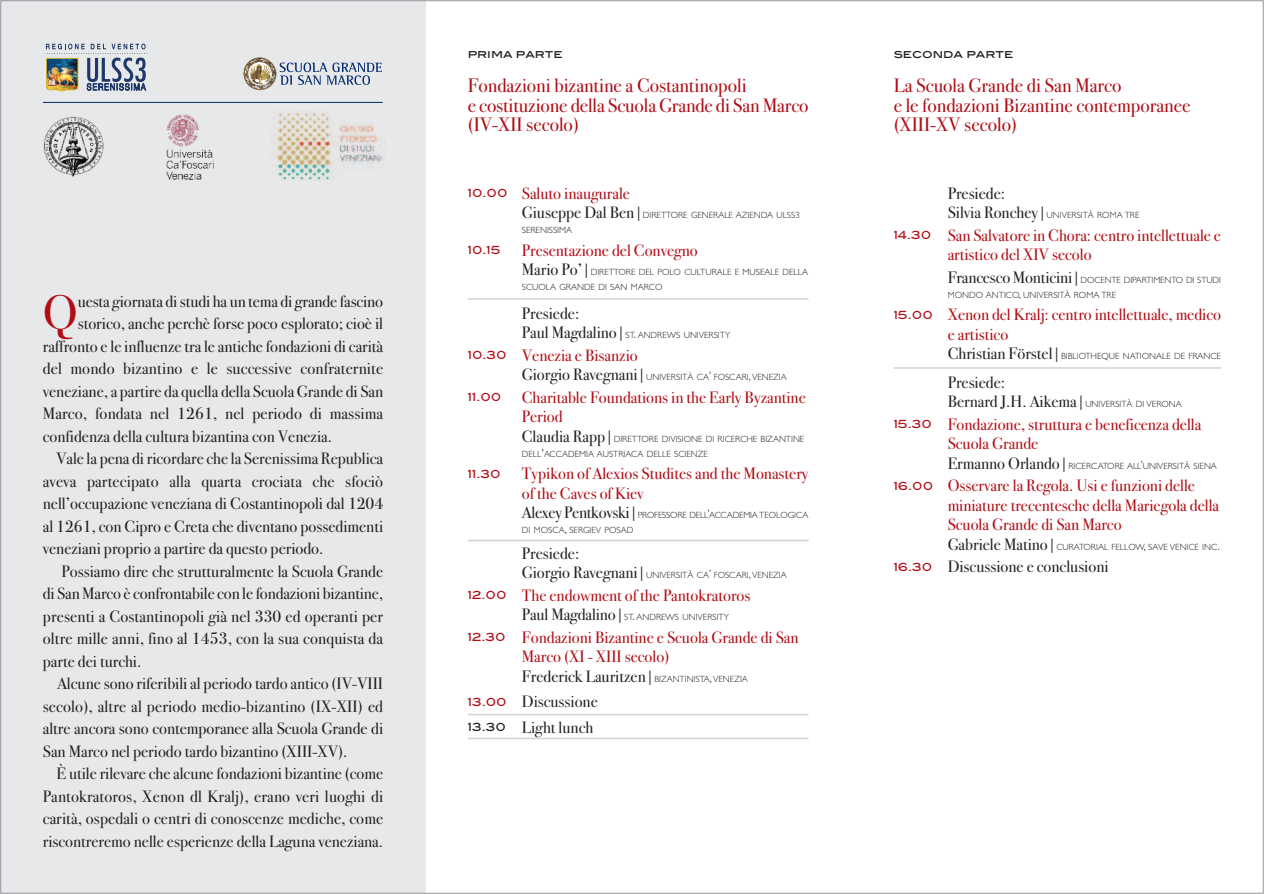
<style>
.page{position:relative;width:1264px;height:894px;background:#fff}
.page>*{position:absolute;margin:0;border:0;box-sizing:border-box;transform-origin:0 0}
.t1{font:48.6px "Bodoni Svty Two ITCTT";color:#b00d15}
.t2{font:19.5px/19.5px "Bodoni Svty Two ITCTT";color:#b00d15}
.t3{font:16.5px/19.5px "Bodoni Svty Two ITCTT";color:#231f20}
.t4{font:16.5px/19.5px "Bodoni Svty Two ITCTT";color:#b00d15}
.t5{font:11.25px "Blair Md ITCTT Medium";color:#231f20}
.t6{font:11.25px "Blair Md ITCTT Medium";color:#b00d15}
.t7{font:300 9px/15px "Gill Sans";color:#231f20}
.s1{font-family:"Blair Md ITCTT Medium";font-size:11.25px}
.s2{font-family:"Bodoni Svty Two ITCTT";font-weight:400;font-size:16.5px}
.s3{font-size:12px}
.s4{color:#231f20}
.s5{font-family:"Gill Sans";font-weight:300;font-size:9px;color:#231f20}
.s6{font-family:"Gill Sans";font-weight:300;font-size:12px;color:#231f20}
.s7{font-family:"Blair Md ITCTT Medium";font-size:11.25px;color:#b00d15}
.s8{font-family:"Gill Sans";font-weight:300;font-size:9px}
</style>
<div class="page">
<div style="left:0;top:0;width:426px;height:894px;background:#e7e8e9"></div>
<hr style="left:893px;top:367px;width:328px;height:2px;background:#d1d2d4">
<hr style="left:468px;top:298px;width:340px;height:2px;background:#d1d2d4">
<hr style="left:468px;top:540px;width:340px;height:1px;background:#d1d2d4">
<hr style="left:468px;top:714px;width:340px;height:1px;background:#d1d2d4">
<hr style="left:468px;top:738px;width:340px;height:1px;background:#d1d2d4">
<img style="left:271px;top:112px;width:112px;height:69px">
<svg style="left:243px;top:57px;width:33px;height:33px"></svg>
<svg style="left:280px;top:63px;width:102px;height:22px"></svg>
<svg style="left:246px;top:57px;width:12px;height:7px"></svg>
<img style="left:44px;top:44px;width:104px;height:48px">
<img style="left:43px;top:116px;width:61px;height:61px">
<img style="left:166px;top:114px;width:48px;height:66px">
<hr style="left:43px;top:102px;width:340px;height:1px;background:#002d66">
<h1 class="t1" style="left:43px;top:273px;width:37px">Q</h1>
<p class="t3" style="left:78px;top:289px;width:307px">uesta giornata di studi ha un tema di grande fascino</p>
<p class="t3" style="left:78px;top:312px;width:307px">storico, anche perchè forse poco esplorato; cioè il</p>
<p class="t3" style="left:43px;top:334px;width:342px">raffronto e le influenze tra le antiche fondazioni di carità</p>
<p class="t3" style="left:43px;top:357px;width:342px">del mondo bizantino e le successive confraternite</p>
<p class="t3" style="left:43px;top:379px;width:342px">veneziane, a partire da quella della Scuola Grande di San</p>
<p class="t3" style="left:43px;top:402px;width:342px">Marco, fondata nel 1261, nel periodo di massima</p>
<p class="t3" style="left:43px;top:424px;width:291px">confidenza della cultura bizantina con Venezia.</p>
<p class="t3" style="left:56px;top:447px;width:329px">Vale la pena di ricordare che la Serenissima Republica</p>
<p class="t3" style="left:43px;top:469px;width:342px">aveva partecipato alla quarta crociata che sfociò</p>
<p class="t3" style="left:43px;top:492px;width:342px">nell’occupazione veneziana di Costantinopoli dal 1204</p>
<p class="t3" style="left:43px;top:514px;width:342px">al 1261, con Cipro e Creta che diventano possedimenti</p>
<p class="t3" style="left:43px;top:537px;width:282px">veneziani proprio a partire da questo periodo.</p>
<p class="t3" style="left:62px;top:559px;width:323px">Possiamo dire che strutturalmente la Scuola Grande</p>
<p class="t3" style="left:43px;top:582px;width:342px">di San Marco è confrontabile con le fondazioni bizantine,</p>
<p class="t3" style="left:43px;top:604px;width:342px">presenti a Costantinopoli già nel 330 ed operanti per</p>
<p class="t3" style="left:43px;top:627px;width:342px">oltre mille anni, fino al 1453, con la sua conquista da</p>
<p class="t3" style="left:43px;top:649px;width:100px">parte dei turchi.</p>
<p class="t3" style="left:57px;top:672px;width:328px">Alcune sono riferibili al periodo tardo antico (IV-VIII</p>
<p class="t3" style="left:43px;top:694px;width:342px">secolo), altre al periodo medio-bizantino (IX-XII) ed</p>
<p class="t3" style="left:43px;top:717px;width:342px">altre ancora sono contemporanee alla Scuola Grande di</p>
<p class="t3" style="left:43px;top:739px;width:306px">San Marco nel periodo tardo bizantino (XIII-XV).</p>
<p class="t3" style="left:57px;top:762px;width:328px">È utile rilevare che alcune fondazioni bizantine (come</p>
<p class="t3" style="left:43px;top:784px;width:342px">Pantokratoros, Xenon dl Kralj), erano veri luoghi di</p>
<p class="t3" style="left:43px;top:807px;width:342px">carità, ospedali o centri di conoscenze mediche, come</p>
<p class="t3" style="left:43px;top:829px;width:342px">riscontreremo nelle esperienze della Laguna veneziana.</p>
<p class="t5" style="left:468px;top:45px;width:96px">PRIMA PARTE</p>
<p class="t2" style="left:468px;top:74px;width:342px">Fondazioni bizantine a Costantinopoli<br>e costituzione della Scuola Grande di San Marco (IV-XII secolo)</p>
<p class="t4" style="left:468px;top:182px;width:164px"><span class="s1">10.00</span> Saluto inaugurale</p>
<p class="t7" style="left:522px;top:208px;width:279px"><span class="s2">Giuseppe Dal Ben|</span>DIRETTORE GENERALE AZIENDA ULSS3<br>SERENISSIMA</p>
<p class="t6" style="left:468px;top:241px;width:35px">10.15</p>
<p class="t4" style="left:522px;top:239px;width:177px">Presentazione del Convegno</p>
<p class="t7" style="left:522px;top:265px;width:288px"><span class="s2">Mario Po’|</span>DIRETTORE DEL POLO CULTURALE E MUSEALE DELLA<br>SCUOLA GRANDE DI SAN MARCO</p>
<p class="t3" style="left:522px;top:302px;width:59px">Presiede:</p>
<p class="t7" style="left:522px;top:328px;width:210px"><span class="s2">Paul Magdalino|</span>ST<span class="s3">.</span> ANDREWS UNIVERSITY</p>
<p class="t4" style="left:468px;top:344px;width:171px"><span class="s1">10.30</span> Venezia e Bisanzio</p>
<p class="t7" style="left:522px;top:370px;width:266px"><span class="s2">Giorgio Ravegnani|</span>UNIVERSITÀ CA<span class="s3">’</span> FOSCARI<span class="s3">,</span>VENEZIA</p>
<p class="t4" style="left:522px;top:386px;width:285px;text-indent:-54px"><span class="s1">11.00</span> Charitable Foundations in the Early Byzantine<br>Period</p>
<p class="t7" style="left:522px;top:431px;width:284px"><span class="s2">Claudia Rapp|</span>DIRETTORE DIVISIONE DI RICERCHE BIZANTINE<br>DELL<span class="s3">'</span>ACCADEMIA AUSTRIACA DELLE SCIENZE</p>
<p class="t6" style="left:468px;top:464px;width:34px">11.30</p>
<p class="t4" style="left:522px;top:462px;width:288px">Typikon of Alexios Studites and the Monastery of the Caves of Kiev</p>
<p class="t7" style="left:522px;top:508px;width:288px"><span class="s2">Alexey Pentkovski|</span>PROFESSORE DELL<span class="s3">’</span>ACCADEMIA TEOLOGICA<br>DI MOSCA<span class="s3">,</span> SERGIEV POSAD</p>
<p class="t3" style="left:522px;top:542px;width:59px">Presiede:</p>
<p class="t7" style="left:522px;top:568px;width:266px"><span class="s2">Giorgio Ravegnani|</span>UNIVERSITÀ CA<span class="s3">’</span> FOSCARI<span class="s3">,</span>VENEZIA</p>
<p class="t4" style="left:468px;top:584px;width:284px"><span class="s1">12.00</span> The endowment of the Pantokratoros</p>
<p class="t7" style="left:522px;top:610px;width:209px"><span class="s2">Paul Magdalino|</span>ST<span class="s3">.</span> ANDREWS UNIVERSITY</p>
<p class="t4" style="left:522px;top:626px;width:278px;text-indent:-54px"><span class="s1">12.30</span> Fondazioni Bizantine e Scuola Grande di San<br>Marco (XI - XIII secolo)<br><span class="s4">Frederick Lauritzen|</span><span class="s5">BIZANTINISTA</span><span class="s6">,</span><span class="s5">VENEZIA</span></p>
<p class="t3" style="left:468px;top:687px;width:131px;line-height:25.5px"><span class="s7">13.00</span> Discussione<br><span class="s1">13.30</span> Light lunch</p>
<p class="t5" style="left:893px;top:45px;width:121px">SECONDA PARTE</p>
<p class="t2" style="left:893px;top:74px;width:298px">La Scuola Grande di San Marco<br>e le fondazioni Bizantine contemporanee (XIII-XV secolo)</p>
<p class="t3" style="left:947px;top:182px;width:59px">Presiede:</p>
<p class="t7" style="left:947px;top:208px;width:193px"><span class="s2">Silvia Ronchey|</span>UNIVERSITÀ ROMA TRE</p>
<p class="t4" style="left:947px;top:224px;width:275px;text-indent:-54px"><span class="s1">14.30</span> San Salvatore in Chora: centro intellettuale e artistico del XIV secolo</p>
<p class="t7" style="left:947px;top:272px;width:275px"><span class="s2">Francesco Monticini|</span>DOCENTE DIPARTIMENTO DI STUDI<br>MONDO ANTICO<span class="s3">,</span> UNIVERSITÀ ROMA TRE</p>
<p class="t4" style="left:947px;top:303px;width:275px;text-indent:-54px"><span class="s1">15.00</span> Xenon del Kralj: centro intellettuale, medico e artistico</p>
<p class="t7" style="left:947px;top:349px;width:275px"><span class="s2">Christian Förstel|</span>BIBLIOTHEQUE NATIONALE DE FRANCE</p>
<p class="t3" style="left:947px;top:371px;width:235px">Presiede:<br>Bernard J.H. Aikema|<span class="s8">UNIVERSITÀ DI VERONA</span></p>
<p class="t4" style="left:947px;top:413px;width:255px;text-indent:-54px"><span class="s1">15.30</span> Fondazione, struttura e beneficenza della<br>Scuola Grande</p>
<p class="t7" style="left:947px;top:458px;width:271px"><span class="s2">Ermanno Orlando|</span>RICERCATORE ALL<span class="s3">’</span>UNIVERSITÀ SIENA</p>
<p class="t4" style="left:947px;top:474px;width:273px;text-indent:-54px"><span class="s1">16.00</span> Osservare la Regola. Usi e funzioni delle miniature trecentesche della Mariegola della<br>Scuola Grande di San Marco</p>
<p class="t7" style="left:947px;top:539px;width:274px"><span class="s2">Gabriele Matino|</span>CURATORIAL FELLOW<span class="s3">,</span> SAVE VENICE INC<span class="s3">.</span></p>
<p class="t3" style="left:893px;top:555px;width:216px"><span class="s7">16.30</span> Discussione e conclusioni</p>
</div>
